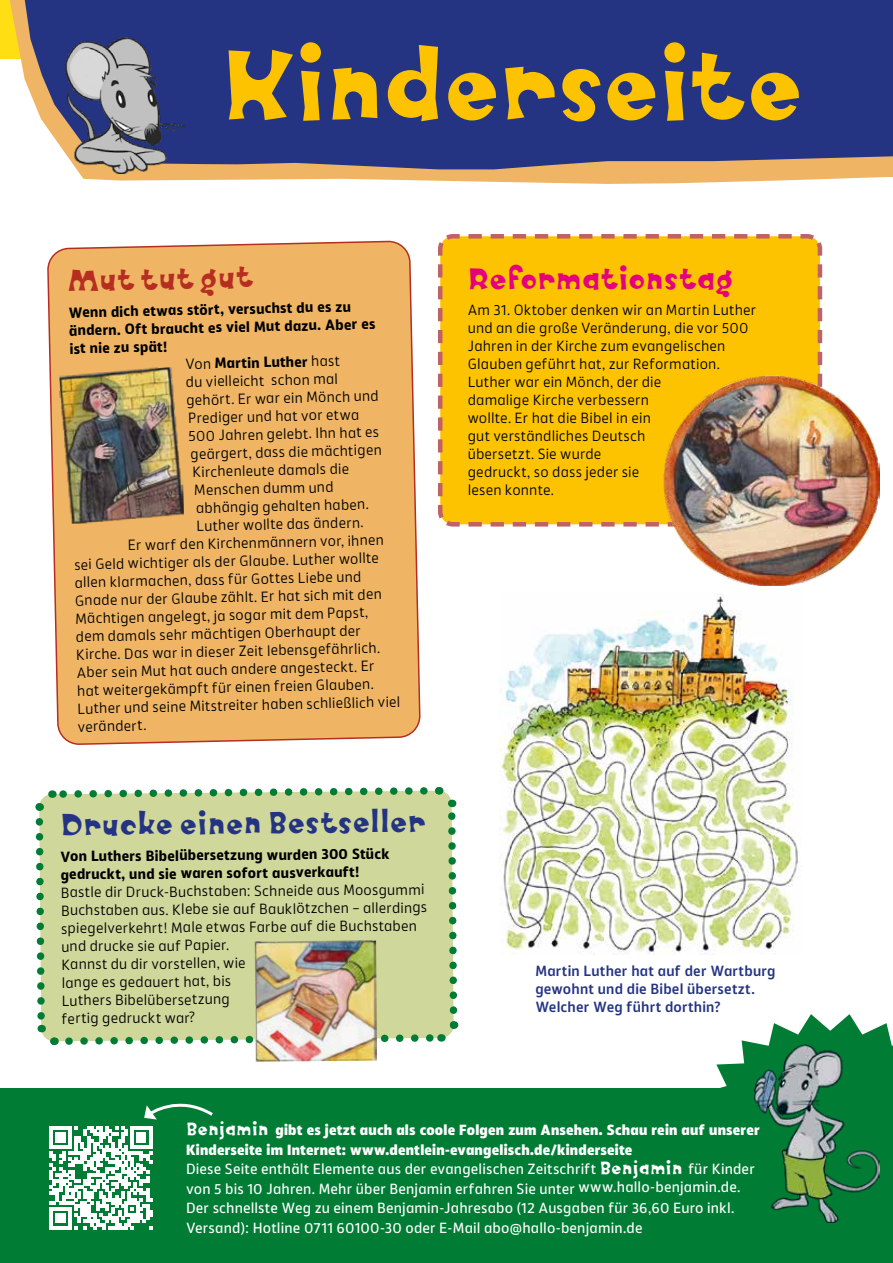
<style>
.page{position:relative;width:893px;height:1263px;background:#fff}
.page>*{position:absolute;margin:0;border:0;box-sizing:border-box;transform-origin:0 0}
.t1{font:106.5px "Knobcheese OT";letter-spacing:-.025em;color:#fdc300}
.t2{font:33px "Knobcheese OT";color:#243482}
.t3{font:33px "Knobcheese OT";letter-spacing:-.005em;color:#e5007e}
.t4{font:33px "Knobcheese OT";color:#b62e22}
.t5{font:14.1px/18px "Akwe Pro";letter-spacing:.01em;color:#000}
.t6{font:500 14.1px/19.5px "Akwe Pro";letter-spacing:.015em;color:#fff}
.t7{font:700 14.1px/18px "Akwe Pro";color:#000}
.t8{font:600 14.1px/18px "Akwe Pro";letter-spacing:.015em;color:#243482}
.s1{font-weight:400}
.s2{font-family:"Knobcheese OT";font-weight:400;font-size:19.5px}
.s3{font-weight:800}
</style>
<div class="page">
<div style="left:0;top:1089px;width:893px;height:174px;background:#007c34"></div>
<svg style="left:10px;top:0;width:883px;height:184px;fill:#243482"></svg>
<img style="left:66px;top:38px;width:118px;height:135px">
<svg style="left:50px;top:1126px;width:102px;height:103px"></svg>
<svg style="left:144px;top:1103px;width:69px;height:16px"></svg>
<svg style="left:695px;top:1014px;width:198px;height:209px"></svg>
<img style="left:754px;top:1044px;width:126px;height:178px">
<div style="left:438px;top:234px;width:385px;height:293px;background:#fdc300"></div>
<img style="left:664px;top:375px;width:216px;height:210px">
<svg style="left:35px;top:787px;width:424px;height:258px"></svg>
<img style="left:255px;top:940px;width:122px;height:122px">
<img style="left:500px;top:594px;width:302px;height:360px">
<div style="left:47px;top:241px;width:373px;height:503px;background:#efb564"></div>
<img style="left:59px;top:367px;width:125px;height:157px">
<h1 class="t1" style="left:221px;top:22px;width:585px">Kinderseite</h1>
<h2 class="t4" style="left:68px;top:261px;width:187px;rotate:-1deg">Mut tut gut</h2>
<p class="t7" style="left:69px;top:302px;width:284px;rotate:-1deg">Wenn dich etwas stört, versuchst du es zu</p>
<p class="t7" style="left:69px;top:320px;width:308px;rotate:-1deg">ändern. Oft braucht es viel Mut dazu. Aber es</p>
<p class="t7" style="left:69px;top:338px;width:99px;rotate:-1deg">ist nie zu spät!</p>
<p class="t7" style="left:185px;top:354px;width:156px;rotate:-1deg"><span class="s1">Von</span> Martin Luther <span class="s1">hast</span></p>
<p class="t5" style="left:186px;top:372px;width:154px;rotate:-1deg">du vielleicht schon mal</p>
<p class="t5" style="left:186px;top:390px;width:194px;rotate:-1deg">gehört. Er war ein Mönch und</p>
<p class="t5" style="left:188px;top:408px;width:172px;rotate:-1deg">Prediger und hat vor etwa</p>
<p class="t5" style="left:188px;top:425px;width:192px;rotate:-1deg">500 Jahren gelebt. Ihn hat es</p>
<p class="t5" style="left:190px;top:443px;width:193px;rotate:-1deg">geärgert, dass die mächtigen</p>
<p class="t5" style="left:192px;top:462px;width:158px;rotate:-1deg">Kirchenleute damals die</p>
<p class="t5" style="left:194px;top:480px;width:141px;rotate:-1deg">Menschen dumm und</p>
<p class="t5" style="left:196px;top:497px;width:174px;rotate:-1deg">abhängig gehalten haben.</p>
<p class="t5" style="left:196px;top:515px;width:169px;rotate:-1deg">Luther wollte das ändern.</p>
<p class="t5" style="left:128px;top:535px;width:258px;rotate:-1deg">Er warf den Kirchenmännern vor, ihnen</p>
<p class="t5" style="left:74px;top:554px;width:306px;rotate:-1deg">sei Geld wichtiger als der Glaube. Luther wollte</p>
<p class="t5" style="left:74px;top:572px;width:288px;rotate:-1deg">allen klarmachen, dass für Gottes Liebe und</p>
<p class="t5" style="left:75px;top:590px;width:308px;rotate:-1deg">Gnade nur der Glaube zählt. Er hat sich mit den</p>
<p class="t5" style="left:75px;top:608px;width:294px;rotate:-1deg">Mächtigen angelegt, ja sogar mit dem Papst,</p>
<p class="t5" style="left:76px;top:626px;width:287px;rotate:-1deg">dem damals sehr mächtigen Oberhaupt der</p>
<p class="t5" style="left:76px;top:644px;width:305px;rotate:-1deg">Kirche. Das war in dieser Zeit lebensgefährlich.</p>
<p class="t5" style="left:76px;top:662px;width:299px;rotate:-1deg">Aber sein Mut hat auch andere angesteckt. Er</p>
<p class="t5" style="left:77px;top:680px;width:298px;rotate:-1deg">hat weitergekämpft für einen freien Glauben.</p>
<p class="t5" style="left:77px;top:698px;width:324px;rotate:-1deg">Luther und seine Mitstreiter haben schließlich viel</p>
<p class="t5" style="left:78px;top:716px;width:70px;rotate:-1deg">verändert.</p>
<h2 class="t2" style="left:60px;top:807px;width:367px;rotate:-1deg">Drucke einen Bestseller</h2>
<p class="t7" style="left:61px;top:845px;width:331px">Von Luthers Bibelübersetzung wurden 300 Stück gedruckt, und sie waren sofort ausverkauft!</p>
<p class="t5" style="left:61px;top:881px;width:368px">Bastle dir Druck-Buchstaben: Schneide aus Moosgummi Buchstaben aus. Klebe sie auf Bauklötzchen – allerdings spiegelverkehrt! Male etwas Farbe auf die Buchstaben und drucke sie auf Papier.<br>Kannst du dir vorstellen, wie<br>lange es gedauert hat, bis<br>Luthers Bibelübersetzung<br>fertig gedruckt war?</p>
<h2 class="t3" style="left:468px;top:259px;width:267px">Reformationstag</h2>
<p class="t5" style="left:468px;top:300px;width:290px">Am 31. Oktober denken wir an Martin Luther und an die große Veränderung, die vor 500<br>Jahren in der Kirche zum evangelischen<br>Glauben geführt hat, zur Reformation.<br>Luther war ein Mönch, der die<br>damalige Kirche verbessern<br>wollte. Er hat die Bibel in ein<br>gut verständliches Deutsch<br>übersetzt. Sie wurde<br>gedruckt, so dass jeder sie<br>lesen konnte.</p>
<p class="t8" style="left:535px;top:961px;width:242px">Martin Luther hat auf der Wartburg gewohnt und die Bibel übersetzt.<br>Welcher Weg führt dorthin?</p>
<p class="t6" style="left:186px;top:1119px;width:575px"><span class="s2">Benjamin</span> <span class="s3">gibt es jetzt auch als coole Folgen zum Ansehen. Schau rein auf unserer Kinderseite im Internet: www.dentlein-evangelisch.de/kinderseite<br></span>Diese Seite enthält Elemente aus der evangelischen Zeitschrift <span class="s2">Benjamin</span> für Kinder von 5 bis 10 Jahren. Mehr über Benjamin erfahren Sie unter www.hallo-benjamin.de.<br>Der schnellste Weg zu einem Benjamin-Jahresabo (12 Ausgaben für 36,60 Euro inkl.<br>Versand): Hotline 0711 60100-30 oder E-Mail abo@hallo-benjamin.de</p>
</div>
